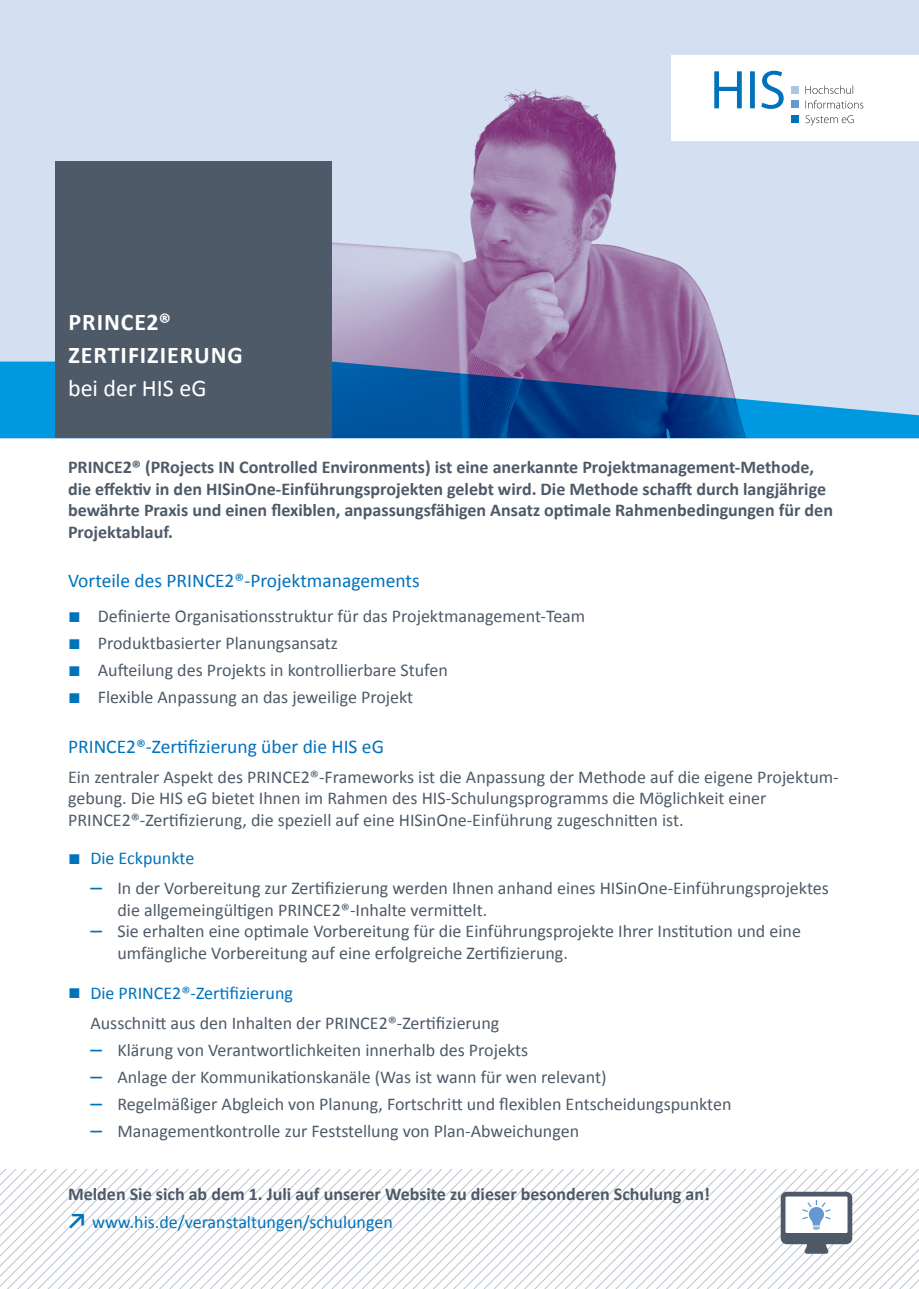
<style>
.page{position:relative;width:919px;height:1289px;background:#fff}
.page>*{position:absolute;margin:0;border:0;box-sizing:border-box;transform-origin:0 0}
.t1{font:700 24px/33px "Calibri";letter-spacing:.04em;color:#fff}
.t2{font:24px "Calibri";color:#fff}
.t3{font:21px "Arial";color:#0072bc}
.t4{font:19.5px "Calibri";color:#0072bc}
.t5{font:18px/21.6px "Calibri";color:#4e5a68}
.t6{font:700 18px/21.6px "Calibri";color:#4e5a68}
.t7{font:18px "Calibri";color:#0072bc}
.s1{font-family:"Arial";font-size:21px;color:#0072bc}
.s2{font-size:22.5px;color:#0072bc}
.s3{font-weight:400;color:#0072bc}
</style>
<div class="page">
<div style="left:0;top:0;width:918px;height:438px;background:#d4e0f1"></div>
<svg style="left:0;top:361px;width:918px;height:77px;fill:#0098e1"></svg>
<img style="left:202px;top:89px;width:564px;height:348px">
<div style="left:55px;top:162px;width:277px;height:276px;background:#4e5a68"></div>
<div style="left:671px;top:55px;width:247px;height:85px;background:#fff"></div>
<div style="left:790px;top:86px;width:8px;height:8px;background:#adc4e5"></div>
<div style="left:790px;top:101px;width:8px;height:7px;background:#6599d1"></div>
<div style="left:790px;top:115px;width:8px;height:8px;background:#0072bc"></div>
<svg style="left:714px;top:71px;width:69px;height:38px"></svg>
<svg style="left:805px;top:85px;width:48px;height:9px"></svg>
<svg style="left:805px;top:100px;width:58px;height:9px"></svg>
<svg style="left:805px;top:115px;width:48px;height:11px"></svg>
<svg style="left:0;top:1169px;width:918px;height:119px"></svg>
<svg style="left:780px;top:1191px;width:72px;height:62px"></svg>
<h1 class="t1" style="left:69px;top:305px;width:104px">PRINCE2®<br>Zertifizier</h1>
<h1 class="t1" style="left:194px;top:338px;width:50px">ung</h1>
<h1 class="t2" style="left:68px;top:372px;width:140px">bei der HIS eG</h1>
<p class="t6" style="left:68px;top:455px;width:766px">PRINCE2® (PRojects IN Controlled Environments) ist eine anerkannte Projektmanagement-Methode, die effektiv in den HISinOne-Einführungsprojekten gelebt wird. Die Methode schafft durch langjährige bewährte Praxis und einen flexiblen, anpassungsfähigen Ansatz optimale Rahmenbedingungen für den Projektablauf.</p>
<p class="t4" style="left:68px;top:566px;width:353px">Vorteile des PRINCE2®-Projektmanagements</p>
<p class="t5" style="left:68px;top:605px;width:518px"><span class="s1">■</span> Definierte Organisationsstruktur für das Projektmanagement-Team</p>
<p class="t5" style="left:68px;top:632px;width:271px"><span class="s1">■</span> Produktbasierter Planungsansatz</p>
<p class="t5" style="left:68px;top:659px;width:381px"><span class="s1">■</span> Aufteilung des Projekts in kontrollierbare Stufen</p>
<p class="t5" style="left:68px;top:686px;width:346px"><span class="s1">■</span> Flexible Anpassung an das jeweilige Projekt</p>
<p class="t4" style="left:68px;top:732px;width:317px">PRINCE2®-Zertifizierung über die HIS eG</p>
<p class="t5" style="left:68px;top:765px;width:772px">Ein zentraler Aspekt des PRINCE2®-Frameworks ist die Anpassung der Methode auf die eigene Projektum&shy;gebung. Die HIS eG bietet Ihnen im Rahmen des HIS-Schulungsprogramms die Möglichkeit einer<br>PRINCE2®-Zertifizierung, die speziell auf eine HISinOne-Einführung zugeschnitten ist.</p>
<p class="t3" style="left:68px;top:842px;width:14px">■</p>
<p class="t7" style="left:90px;top:845px;width:105px">Die Eckpunkte</p>
<p class="t5" style="left:117px;top:876px;width:713px;text-indent:-27px"><span class="s1">–</span> In der Vorbereitung zur Zertifizierung werden Ihnen anhand eines HISinOne-Einführungsprojektes die allgemeingültigen PRINCE2®-Inhalte vermittelt.</p>
<p class="t5" style="left:117px;top:920px;width:685px;text-indent:-27px"><span class="s1">–</span> Sie erhalten eine optimale Vorbereitung für die Einführungsprojekte Ihrer Institution und eine umfängliche Vorbereitung auf eine erfolgreiche Zertifizierung.</p>
<p class="t7" style="left:90px;top:980px;width:204px">Die PRINCE2®-Zertifizierung</p>
<p class="t5" style="left:90px;top:1011px;width:410px">Ausschnitt aus den Inhalten der PRINCE2®-Zertifizierung</p>
<p class="t5" style="left:90px;top:1039px;width:439px"><span class="s1">–</span> Klärung von Verantwortlichkeiten innerhalb des Projekts</p>
<p class="t5" style="left:90px;top:1066px;width:517px"><span class="s1">–</span> Anlage der Kommunikationskanäle (Was ist wann für wen relevant)</p>
<p class="t5" style="left:90px;top:1093px;width:642px"><span class="s1">–</span> Regelmäßiger Abgleich von Planung, Fortschritt und flexiblen Entscheidungspunkten</p>
<p class="t5" style="left:90px;top:1120px;width:490px"><span class="s1">–</span> Managementkontrolle zur Feststellung von Plan-Abweichungen</p>
<p class="t3" style="left:68px;top:975px;width:14px">■</p>
<p class="t6" style="left:68px;top:1179px;width:643px;line-height:28px">Melden Sie sich ab dem 1. Juli auf unserer Website zu dieser besonderen Schulung an! <span class="s2">↗</span> <span class="s3">www.his.de/veranstaltungen/schulungen</span></p>
</div>
